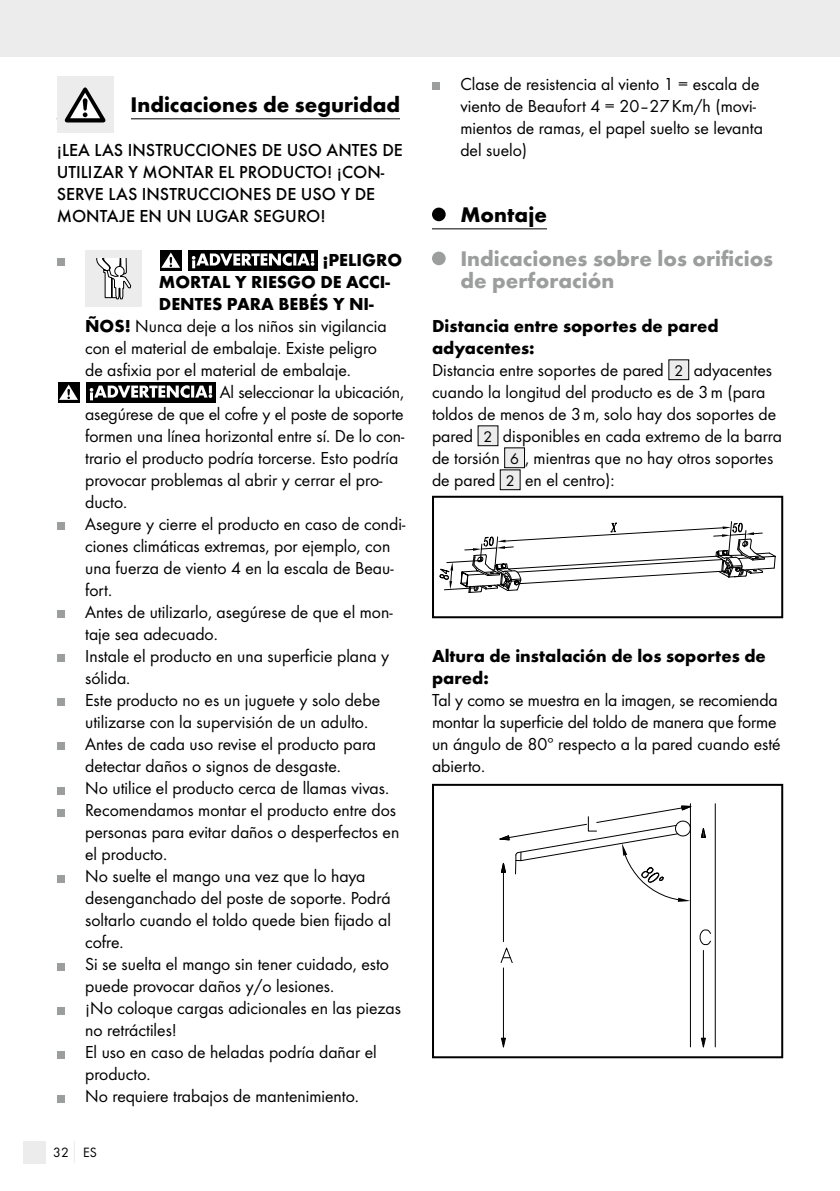
<style>
.page{position:relative;width:840px;height:1191px;background:#fff}
.page>*{position:absolute;margin:0;border:0;box-sizing:border-box;transform-origin:0 0}
.t1{font:700 22px/22px "Futura";color:#9c9d9d}
.t2{font:700 22px "Futura";color:#000}
.t3{font:18px/22px "Futura Boo";color:#000}
.t4{font:700 18px/22px "Futura";color:#000}
.t5{font:500 18px/22px "Futura";color:#000}
.t6{font:14px "Futura Boo";color:#000}
.s1{font-family:"Futura";font-weight:700}
.s2{font-size:16px}
</style>
<div class="page">
<div style="left:0;top:0;width:839px;height:57px;background:#ececec"></div>
<div style="left:23px;top:1140px;width:22px;height:23px;background:#ececec"></div>
<svg style="left:74px;top:1141px;width:1px;height:22px"></svg>
<hr style="left:57px;top:118px;width:343px;height:1px;background:#000">
<div style="left:113px;top:77px;width:17px;height:56px;background:#fff"></div>
<div style="left:57px;top:77px;width:56px;height:56px;background:#ececec"></div>
<svg style="left:65px;top:87px;width:40px;height:35px"></svg>
<div style="left:57px;top:258px;width:7px;height:8px;background:#9c9d9d"></div>
<div style="left:85px;top:250px;width:57px;height:57px;background:#ececec"></div>
<svg style="left:96px;top:258px;width:35px;height:41px"></svg>
<div style="left:188px;top:250px;width:130px;height:20px;background:#000"></div>
<div style="left:160px;top:250px;width:21px;height:20px;background:#000"></div>
<svg style="left:161px;top:252px;width:19px;height:16px"></svg>
<svg style="left:192px;top:253px;width:122px;height:15px"></svg>
<div style="left:86px;top:382px;width:129px;height:20px;background:#000"></div>
<div style="left:58px;top:382px;width:21px;height:20px;background:#000"></div>
<svg style="left:59px;top:384px;width:19px;height:16px"></svg>
<svg style="left:90px;top:385px;width:122px;height:15px"></svg>
<div style="left:57px;top:522px;width:7px;height:8px;background:#9c9d9d"></div>
<div style="left:57px;top:610px;width:7px;height:8px;background:#9c9d9d"></div>
<div style="left:57px;top:654px;width:7px;height:8px;background:#9c9d9d"></div>
<div style="left:57px;top:698px;width:7px;height:8px;background:#9c9d9d"></div>
<div style="left:57px;top:742px;width:7px;height:8px;background:#9c9d9d"></div>
<div style="left:57px;top:786px;width:7px;height:8px;background:#9c9d9d"></div>
<div style="left:57px;top:808px;width:7px;height:8px;background:#9c9d9d"></div>
<div style="left:57px;top:874px;width:7px;height:8px;background:#9c9d9d"></div>
<div style="left:57px;top:962px;width:7px;height:8px;background:#9c9d9d"></div>
<div style="left:57px;top:1006px;width:7px;height:8px;background:#9c9d9d"></div>
<div style="left:57px;top:1050px;width:7px;height:8px;background:#9c9d9d"></div>
<div style="left:57px;top:1094px;width:7px;height:8px;background:#9c9d9d"></div>
<hr style="left:432px;top:228px;width:114px;height:1px;background:#000">
<div style="left:432px;top:82px;width:7px;height:8px;background:#9c9d9d"></div>
<div style="left:432px;top:208px;width:13px;height:13px;background:#000;border-radius:50%"></div>
<div style="left:432px;top:252px;width:13px;height:13px;background:#9c9d9d;border-radius:50%"></div>
<div style="left:668px;top:360px;width:20px;height:20px;background:#ececec"></div>
<div style="left:478px;top:426px;width:19px;height:20px;background:#ececec"></div>
<div style="left:504px;top:448px;width:20px;height:20px;background:#ececec"></div>
<div style="left:504px;top:447px;width:20px;height:21px;border:1px solid #000"></div>
<div style="left:500px;top:470px;width:20px;height:20px;background:#ececec"></div>
<div style="left:499px;top:469px;width:21px;height:21px;border:1px solid #000"></div>
<svg style="left:439px;top:521px;width:336px;height:72px"></svg>
<div style="left:432px;top:496px;width:350px;height:122px;border:2px solid #000"></div>
<hr style="left:714px;top:803px;width:1px;height:244px;background:#000">
<hr style="left:689px;top:803px;width:1px;height:244px;background:#000">
<hr style="left:503px;top:968px;width:1px;height:79px;background:#000">
<hr style="left:702px;top:950px;width:1px;height:97px;background:#000">
<svg style="left:501px;top:1037px;width:5px;height:10px"></svg>
<svg style="left:700px;top:1037px;width:5px;height:10px"></svg>
<svg style="left:500px;top:947px;width:12px;height:16px"></svg>
<hr style="left:503px;top:863px;width:1px;height:78px;background:#000">
<svg style="left:699px;top:929px;width:11px;height:16px"></svg>
<svg style="left:700px;top:828px;width:5px;height:10px"></svg>
<svg style="left:499px;top:805px;width:193px;height:97px"></svg>
<div style="left:432px;top:784px;width:350px;height:274px;border:2px solid #000"></div>
<p class="t2" style="left:130px;top:91px;width:271px">Indicaciones de seguridad</p>
<p class="t5" style="left:57px;top:139px;width:347px">¡LEA LAS INSTRUCCIONES DE USO ANTES DE UTILIZAR Y MONTAR EL PRODUCTO! ¡CON-SERVE LAS INSTRUCCIONES DE USO Y DE MONTAJE EN UN LUGAR SEGURO!</p>
<p class="t4" style="left:159px;top:249px;width:244px;text-indent:163px">¡PELIGRO<br>MORTAL Y RIESGO DE ACCI-<br>DENTES PARA BEBÉS Y NI-</p>
<p class="t3" style="left:85px;top:315px;width:303px"><span class="s1">ÑOS!</span> Nunca deje a los niños sin vigilancia</p>
<p class="t3" style="left:85px;top:337px;width:293px">con el material de embalaje. Existe peligro</p>
<p class="t3" style="left:85px;top:359px;width:267px">de asfixia por el material de embalaje.</p>
<p class="t3" style="left:220px;top:381px;width:186px">Al seleccionar la ubicación,</p>
<p class="t3" style="left:85px;top:403px;width:320px">asegúrese de que el cofre y el poste de soporte</p>
<p class="t3" style="left:85px;top:425px;width:321px">formen una línea horizontal entre sí. De lo con-</p>
<p class="t3" style="left:85px;top:447px;width:314px">trario el producto podría torcerse. Esto podría</p>
<p class="t3" style="left:85px;top:469px;width:298px">provocar problemas al abrir y cerrar el pro-</p>
<p class="t3" style="left:85px;top:491px;width:44px">ducto.</p>
<p class="t3" style="left:85px;top:513px;width:321px">Asegure y cierre el producto en caso de condi-</p>
<p class="t3" style="left:85px;top:535px;width:306px">ciones climáticas extremas, por ejemplo, con</p>
<p class="t3" style="left:85px;top:557px;width:310px">una fuerza de viento 4 en la escala de Beau-</p>
<p class="t3" style="left:85px;top:579px;width:28px">fort.</p>
<p class="t3" style="left:85px;top:601px;width:309px">Antes de utilizarlo, asegúrese de que el mon-</p>
<p class="t3" style="left:85px;top:623px;width:134px">taje sea adecuado.</p>
<p class="t3" style="left:85px;top:645px;width:305px">Instale el producto en una superficie plana y</p>
<p class="t3" style="left:85px;top:667px;width:47px">sólida.</p>
<p class="t3" style="left:85px;top:689px;width:296px">Este producto no es un juguete y solo debe</p>
<p class="t3" style="left:85px;top:711px;width:284px">utilizarse con la supervisión de un adulto.</p>
<p class="t3" style="left:85px;top:733px;width:292px">Antes de cada uso revise el producto para</p>
<p class="t3" style="left:85px;top:755px;width:257px">detectar daños o signos de desgaste.</p>
<p class="t3" style="left:85px;top:777px;width:305px">No utilice el producto cerca de llamas vivas.</p>
<p class="t3" style="left:85px;top:799px;width:312px">Recomendamos montar el producto entre dos</p>
<p class="t3" style="left:85px;top:821px;width:315px">personas para evitar daños o desperfectos en</p>
<p class="t3" style="left:85px;top:843px;width:83px">el producto.</p>
<p class="t3" style="left:85px;top:865px;width:282px">No suelte el mango una vez que lo haya</p>
<p class="t3" style="left:85px;top:887px;width:307px">desenganchado del poste de soporte. Podrá</p>
<p class="t3" style="left:85px;top:909px;width:307px">soltarlo cuando el toldo quede bien fijado al</p>
<p class="t3" style="left:85px;top:931px;width:40px">cofre.</p>
<p class="t3" style="left:85px;top:953px;width:305px">Si se suelta el mango sin tener cuidado, esto</p>
<p class="t3" style="left:85px;top:975px;width:250px">puede provocar daños y/o lesiones.</p>
<p class="t3" style="left:85px;top:997px;width:317px">¡No coloque cargas adicionales en las piezas</p>
<p class="t3" style="left:85px;top:1019px;width:93px">no retráctiles!</p>
<p class="t3" style="left:85px;top:1041px;width:293px">El uso en caso de heladas podría dañar el</p>
<p class="t3" style="left:85px;top:1063px;width:67px">producto.</p>
<p class="t3" style="left:85px;top:1085px;width:275px">No requiere trabajos de mantenimiento.</p>
<p class="t6" style="left:53px;top:1144px;width:45px">32 ES</p>
<p class="t3" style="left:460px;top:73px;width:304px">Clase de resistencia al viento 1 = escala de viento de Beaufort 4 = 20–27Km/h (movi&shy;mientos de ramas, el papel suelto se levanta del suelo)</p>
<p class="t2" style="left:460px;top:201px;width:88px">Montaje</p>
<p class="t1" style="left:460px;top:247px;width:314px">Indicaciones sobre los orificios de perforación</p>
<p class="t4" style="left:432px;top:315px;width:288px">Distancia entre soportes de pared adyacentes:</p>
<p class="t3" style="left:432px;top:359px;width:351px">Distancia entre soportes de pared <span class="s2">2</span> adyacentes cuando la longitud del producto es de 3m (para toldos de menos de 3m, solo hay dos soportes de pared <span class="s2">2</span> disponibles en cada extremo de la barra de torsión <span class="s2">6</span> , mientras que no hay otros soportes de pared <span class="s2">2</span> en el centro):</p>
<p class="t4" style="left:432px;top:645px;width:335px">Altura de instalación de los soportes de pared:</p>
<p class="t3" style="left:432px;top:689px;width:350px">Tal y como se muestra en la imagen, se recomienda montar la superficie del toldo de manera que forme un ángulo de 80º respecto a la pared cuando esté abierto.</p>
</div>
